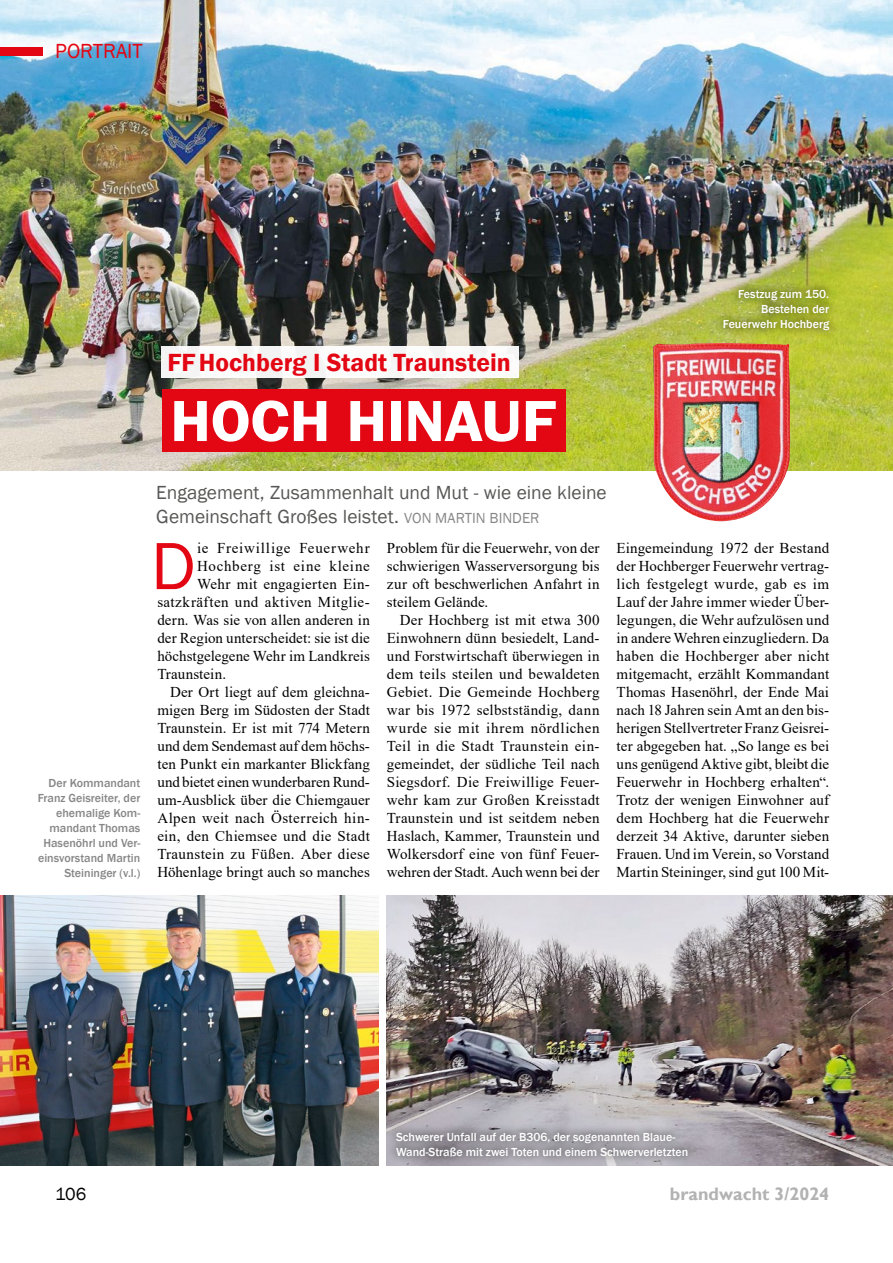
<style>
.page{position:relative;width:893px;height:1263px;background:#fff}
.page>*{position:absolute;margin:0;border:0;box-sizing:border-box;transform-origin:0 0}
.Fließtext_Anfang_mit_Initiale{font:69px "Franklin Gothic";color:#e30613}
.Haupttitel_Einsatzbericht{font:600 60px "Franklin Gothic";letter-spacing:-.005em;color:#fff;scale:1.05 1}
.t1{font:600 25.5px "Franklin Gothic";color:#e30613}
.t2{font:21px "Franklin Gothic";color:#e30613}
.Haupttitel_Einsatzbericht-2{font:19.5px/24px "Franklin Gothic";color:#575756}
.t3{font:700 18px "Gill Sans";color:#b3b2b2}
.t4{font:18px "Franklin Gothic";color:#000}
.Fließtext_mit_Einzug{font:15px/18px "Times New Roman";letter-spacing:.005em;color:#000;text-align:justify}
.Fließtext_ohne_Einzug{font:15px "Times New Roman";letter-spacing:.02em;color:#000}
.Fließtext_ohne_Einzug-2{font:15px "Times New Roman";letter-spacing:.05em;color:#000}
.Fließtext_ohne_Einzug-3{font:15px "Times New Roman";letter-spacing:.045em;color:#000}
.Bildtext_normal{font:500 12px/15px "Franklin Gothic";color:#fff;text-align:right}
.Bildtext_normal-2{font:500 12px/15px "Franklin Gothic";color:#878787;text-align:right}
.s1{font-size:15px;color:#878787}
</style>
<div class="page">
<img style="left:0;top:0;width:893px;height:471px">
<img style="left:387px;top:895px;width:506px;height:270px">
<img style="left:0;top:895px;width:378px;height:270px">
<div style="left:0;top:47px;width:43px;height:8px;background:#e30613"></div>
<img style="left:653px;top:343px;width:137px;height:178px">
<div style="left:162px;top:390px;width:404px;height:62px;background:#e30613"></div>
<div style="left:162px;top:347px;width:357px;height:31px;background:#fff"></div>
<div style="left:714px;top:280px;width:124px;height:60px;background:#000;opacity:.75"></div>
<div style="left:388px;top:1122px;width:308px;height:43px;background:#000;opacity:.75"></div>
<h3 class="t2" style="left:55px;top:38px;width:89px">PORTRAIT</h3>
<p class="t1" style="left:167px;top:347px;width:345px">FFHochberg I Stadt Traunstein</p>
<p class="Haupttitel_Einsatzbericht" style="left:170px;top:384px;width:370px">HOCH HINAUF</p>
<p class="Bildtext_normal" style="left:723px;top:287px;width:108px">Festzug zum 150.<br>Bestehen der<br>Feuerwehr Hochberg</p>
<p class="Bildtext_normal-2" style="left:38px;top:776px;width:104px">Der Kommandant<br>Franz Geisreiter, der ehemalige Kom&shy;mandant Thomas<br>Hasenöhrl und Ver&shy;einsvorstand Martin<br>Steininger (v.l.)</p>
<p class="Haupttitel_Einsatzbericht-2" style="left:156px;top:481px;width:452px">Engagement, Zusammenhalt und Mut - wie eine kleine<br>Gemeinschaft Großes leistet. <span class="s1">VON MARTIN BINDER</span></p>
<p class="Fließtext_ohne_Einzug-2" style="left:197px;top:537px;width:174px">ie Freiwillige Feuerwehr</p>
<p class="Fließtext_ohne_Einzug-3" style="left:197px;top:555px;width:174px">Hochberg ist eine kleine</p>
<p class="Fließtext_ohne_Einzug" style="left:197px;top:573px;width:174px">Wehr mit engagierten Ein-</p>
<p class="Fließtext_ohne_Einzug" style="left:157px;top:591px;width:214px">satzkräften und aktiven Mitglie-</p>
<p class="Fließtext_ohne_Einzug" style="left:157px;top:609px;width:214px">dern. Was sie von allen anderen in</p>
<p class="Fließtext_ohne_Einzug" style="left:157px;top:627px;width:214px">der Region unterscheidet: sie ist die</p>
<p class="Fließtext_ohne_Einzug" style="left:157px;top:645px;width:214px">höchstgelegene Wehr im Landkreis</p>
<p class="Fließtext_ohne_Einzug" style="left:157px;top:663px;width:70px">Traunstein.</p>
<p class="Fließtext_mit_Einzug" style="left:157px;top:683px;width:214px;text-indent:13px">Der Ort liegt auf dem gleichna&shy;migen Berg im Südosten der Stadt Traunstein. Er ist mit 774 Metern und dem Sendemast auf dem höchs&shy;ten Punkt ein markanter Blickfang und bietet einen wunderbaren Rund&shy;um-Ausblick über die Chiemgauer Alpen weit nach Österreich hin&shy;ein, den Chiemsee und die Stadt Traunstein zu Füßen. Aber diese Höhenlage bringt auch so manches</p>
<p class="Fließtext_Anfang_mit_Initiale" style="left:151px;top:523px;width:46px">D</p>
<p class="Fließtext_mit_Einzug" style="left:387px;top:539px;width:214px">Problem für die Feuerwehr, von der schwierigen Wasserversorgung bis zur oft beschwerlichen Anfahrt in steilem Gelände.</p>
<p class="Fließtext_mit_Einzug" style="left:387px;top:611px;width:214px;text-indent:13px">Der Hochberg ist mit etwa 300<br>Einwohnern dünn besiedelt, Land&shy;und Forstwirtschaft überwiegen in dem teils steilen und bewaldeten Gebiet. Die Gemeinde Hochberg war bis 1972 selbstständig, dann wurde sie mit ihrem nördlichen Teil in die Stadt Traunstein ein&shy;gemeindet, der südliche Teil nach Siegsdorf. Die Freiwillige Feuer&shy;wehr kam zur Großen Kreisstadt Traunstein und ist seitdem neben Haslach, Kammer, Traunstein und Wolkersdorf eine von fünf Feuer&shy;wehren der Stadt. Auch wenn bei der</p>
<p class="Fließtext_mit_Einzug" style="left:617px;top:539px;width:214px">Eingemeindung 1972 der Bestand der Hochberger Feuerwehr vertrag&shy;lich festgelegt wurde, gab es im Lauf der Jahre immer wieder Über&shy;legungen, die Wehr aufzulösen und in andere Wehren einzugliedern. Da haben die Hochberger aber nicht mitgemacht, erzählt Kommandant Thomas Hasenöhrl, der Ende Mai nach 18 Jahren sein Amt an den bis&shy;herigen Stellvertreter Franz Geisrei&shy;ter abgegeben hat. „So lange es bei uns genügend Aktive gibt, bleibt die Feuerwehr in Hochberg erhalten“.<br>Trotz der wenigen Einwohner auf dem Hochberg hat die Feuerwehr derzeit 34 Aktive, darunter sieben Frauen. Und im Verein, so Vorstand Martin Steininger, sind gut 100 Mit-</p>
<p class="Bildtext_normal" style="left:396px;top:1129px;width:294px;text-align:left">Schwerer Unfall auf der B306, der sogenannten Blaue-<br>Wand-Straße mit zwei Toten und einem Schwerverletzten</p>
<p class="t4" style="left:55px;top:1182px;width:33px">106</p>
<p class="t3" style="left:670px;top:1183px;width:161px">brandwacht 3/2024</p>
</div>
